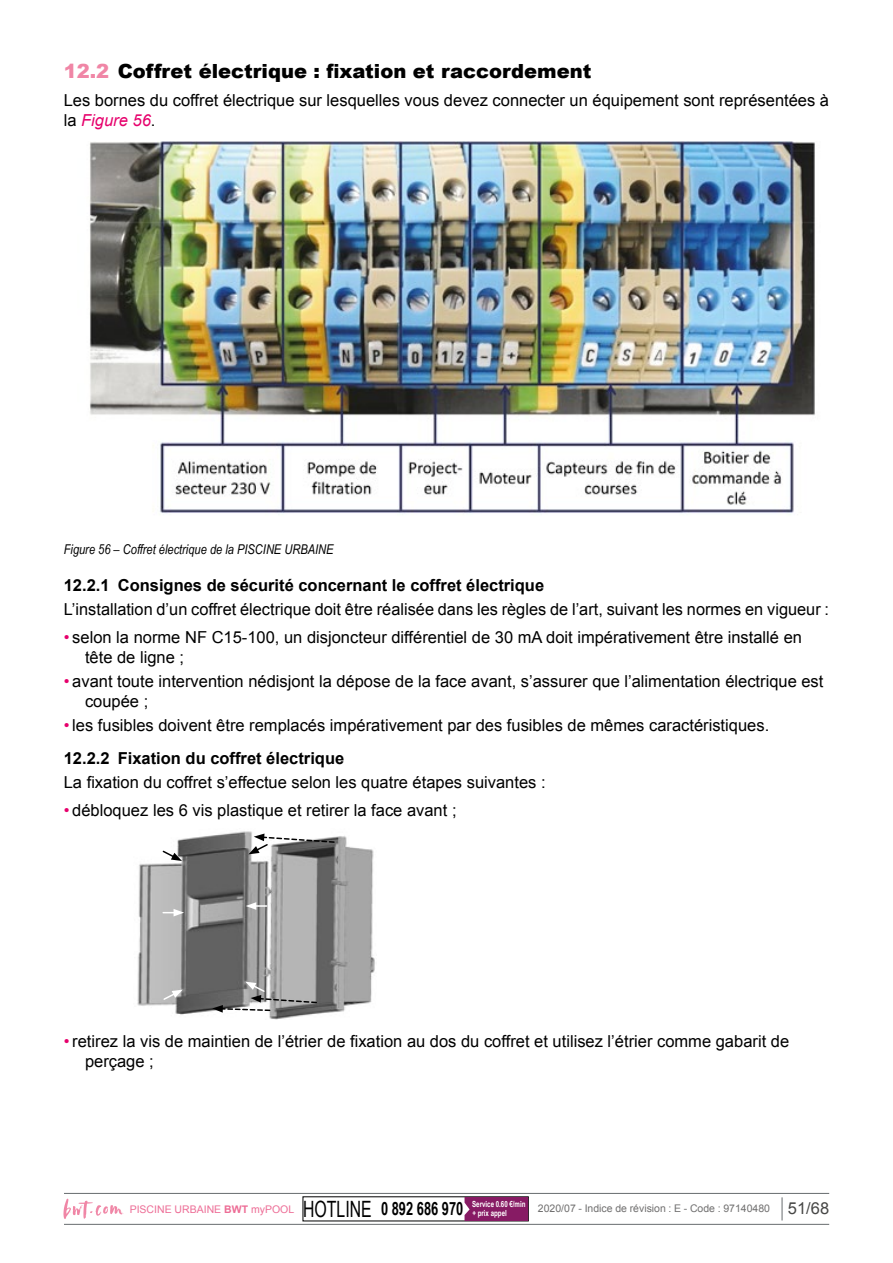
<style>
.page{position:relative;width:893px;height:1263px;background:#fff}
.page>*{position:absolute;margin:0;border:0;box-sizing:border-box;transform-origin:0 0}
.t1{font:900 19.5px "Arial";color:#000}
.t2{font:16.5px/19.8px "Arial";color:#000}
.t3{font:700 16.5px "Arial";color:#000}
.t4{font:italic 13.5px "Arial Narrow";color:#000}
.t5{font:10.5px "Arial";color:#706f6f}
.t6{font:10.5px "Arial";color:#ed6d96}
.t7{font:700 8.4px/9px "Arial Narrow";color:#fff;scale:.89 1}
.s1{color:#f086a6}
.s2{font-style:italic;color:#e6006c}
.s3{color:#e6006c}
.s4{font-weight:700}
.s5{font-family:"Arial Narrow";font-size:22.5px;color:#000}
.s6{font-family:"Arial Narrow";font-weight:700;font-size:18.3px;color:#000}
.s7{font-size:16.5px;color:#474746}
</style>
<div class="page">
<hr style="left:64px;top:1224px;width:765px;height:1px;background:#676c6e">
<hr style="left:64px;top:1193px;width:765px;height:1px;background:#676c6e">
<svg style="left:782px;top:1197px;width:1px;height:23px"></svg>
<svg style="left:63px;top:1199px;width:60px;height:20px"></svg>
<div style="left:465px;top:1197px;width:63px;height:24px;background:#871b64"></div>
<img style="left:90px;top:142px;width:725px;height:372px">
<img style="left:137px;top:831px;width:238px;height:188px">
<svg style="left:161px;top:849px;width:21px;height:12px"></svg>
<svg style="left:162px;top:989px;width:21px;height:12px"></svg>
<svg style="left:163px;top:909px;width:21px;height:7px"></svg>
<svg style="left:246px;top:902px;width:21px;height:8px"></svg>
<svg style="left:248px;top:833px;width:88px;height:21px"></svg>
<svg style="left:212px;top:982px;width:106px;height:31px;background:#919191"></svg>
<p class="t1" style="left:64px;top:57px;width:529px"><span class="s1">12.2</span> Coffret électrique : fixation et raccordement</p>
<p class="t2" style="left:64px;top:91px;width:767px">Les bornes du coffret électrique sur lesquelles vous devez connecter un équipement sont représentées à la <span class="s2">Figure 56</span>.</p>
<p class="t4" style="left:64px;top:540px;width:271px">Figure 56 – Coffret électrique de la PISCINE URBAINE</p>
<p class="t3" style="left:64px;top:574px;width:482px">12.2.1 Consignes de sécurité concernant le coffret électrique</p>
<p class="t2" style="left:64px;top:599px;width:767px">L’installation d’un coffret électrique doit être réalisée dans les règles de l’art, suivant les normes en vigueur :</p>
<p class="t2" style="left:85px;top:628px;width:718px;text-indent:-21px"><span class="s3">•</span> selon la norme NF C15-100, un disjoncteur différentiel de 30 mA doit impérativement être installé en tête de ligne ;</p>
<p class="t2" style="left:85px;top:672px;width:740px;text-indent:-21px"><span class="s3">•</span> avant toute intervention nédisjont la dépose de la face avant, s’assurer que l’alimentation électrique est coupée ;</p>
<p class="t2" style="left:64px;top:709px;width:707px;line-height:32.5px"><span class="s3">•</span> les fusibles doivent être remplacés impérativement par des fusibles de mêmes caractéristiques.<br><span class="s4">12.2.2 Fixation du coffret électrique</span></p>
<p class="t2" style="left:64px;top:772px;width:483px">La fixation du coffret s’effectue selon les quatre étapes suivantes :</p>
<p class="t2" style="left:64px;top:800px;width:394px"><span class="s3">•</span> débloquez les 6 vis plastique et retirer la face avant ;</p>
<p class="t2" style="left:85px;top:1032px;width:706px;text-indent:-21px"><span class="s3">•</span> retirez la vis de maintien de l’étrier de fixation au dos du coffret et utilisez l’étrier comme gabarit de perçage ;</p>
<p class="t6" style="left:130px;top:1202px;width:335px">PISCINE URBAINE <span class="s4">BWT</span> myPOOL <span class="s5">HOTLINE</span> <span class="s6">0 892 686 970</span></p>
<p class="t5" style="left:538px;top:1201px;width:293px">2020/07 - Indice de révision : E - Code : 97140480 <span class="s7">51/68</span></p>
<p class="t7" style="left:472px;top:1199px;width:61px">Service 0.60 €/min + prix appel</p>
</div>
